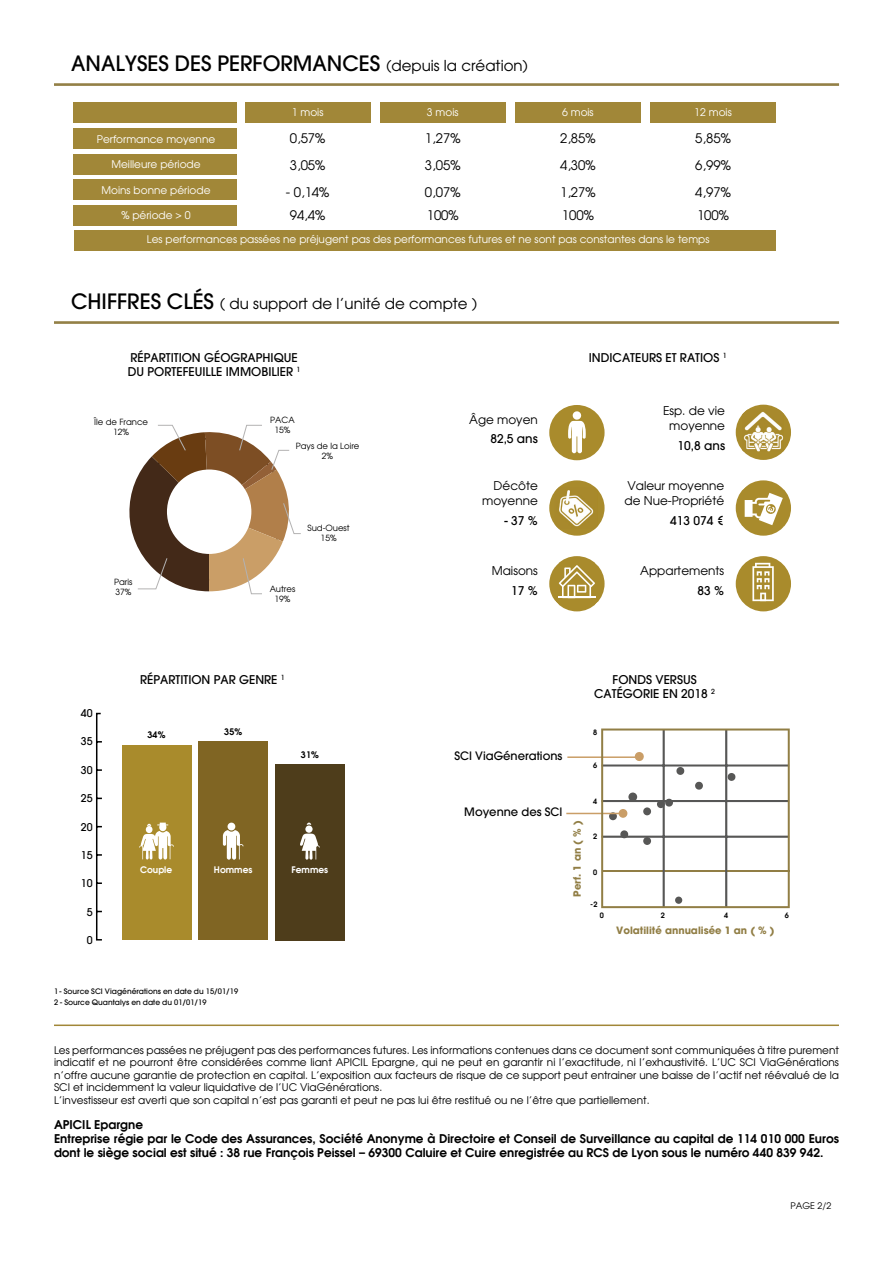
<style>
.page{position:relative;width:893px;height:1263px;background:#fff}
.page>*{position:absolute;margin:0;border:0;box-sizing:border-box;transform-origin:0 0}
.t1{font:500 21px "Avant Garde";color:#000}
.t2{font:15px "Avant Garde";color:#000}
.t3{font:13.2px/23.7px "Avant Garde";color:#000}
.t4{font:600 12px/14.4px "Avant Garde";color:#000}
.t5{font:500 12px/14.4px "Avant Garde";color:#000}
.t6{font:12px/15px "Avant Garde";color:#000}
.t7{font:500 11.55px "Avant Garde";color:#000}
.t8{font:500 10.65px "Avant Garde";color:#000}
.t9{font:10.5px/12.6px "Avant Garde";color:#000}
.t10{font:10.5px "Avant Garde";color:#fff}
.t11{font:700 10.05px "Avant Garde";color:#917e45}
.t12{font:600 9px "Avant Garde";color:#fff}
.t13{font:600 9px "Avant Garde";color:#000}
.t14{font:9px "Avant Garde";color:#000}
.t15{font:8.55px/10.2px "Avant Garde";color:#000;text-align:center}
.t16{font:500 7.5px/10.9px "Avant Garde";color:#000}
.t17{font:600 7.35px "Avant Garde";color:#000}
.s1{font-weight:400;font-size:15px}
.s2{font-weight:500;font-size:21px}
.s3{font-family:"Futura"}
.s4{font-style:inherit}
</style>
<div class="page">
<hr style="left:54px;top:1024px;width:785px;height:2px;background:#a18738">
<hr style="left:54px;top:83px;width:785px;height:3px;background:#938046">
<hr style="left:54px;top:321px;width:785px;height:3px;background:#938046">
<div style="left:74px;top:103px;width:163px;height:20px;background:#a18738"></div>
<div style="left:245px;top:103px;width:125px;height:20px;background:#a18738"></div>
<div style="left:380px;top:103px;width:125px;height:20px;background:#a18738"></div>
<div style="left:515px;top:103px;width:125px;height:20px;background:#a18738"></div>
<div style="left:650px;top:103px;width:126px;height:20px;background:#a18738"></div>
<div style="left:74px;top:129px;width:163px;height:20px;background:#a18738"></div>
<div style="left:74px;top:154px;width:163px;height:20px;background:#a18738"></div>
<div style="left:74px;top:180px;width:163px;height:20px;background:#a18738"></div>
<div style="left:74px;top:205px;width:163px;height:20px;background:#a18738"></div>
<div style="left:74px;top:231px;width:702px;height:20px;background:#a18738"></div>
<div style="left:736px;top:405px;width:55px;height:55px;background:#a98b2c;border-radius:50%"></div>
<div style="left:736px;top:556px;width:55px;height:55px;background:#a98b2c;border-radius:50%"></div>
<div style="left:736px;top:480px;width:55px;height:56px;background:#a98b2c;border-radius:50%"></div>
<img style="left:742px;top:485px;width:42px;height:42px">
<img style="left:742px;top:409px;width:42px;height:42px">
<div style="left:549px;top:556px;width:56px;height:55px;background:#a98b2c;border-radius:50%"></div>
<svg style="left:549px;top:480px;width:56px;height:56px"></svg>
<img style="left:555px;top:563px;width:43px;height:42px">
<img style="left:555px;top:487px;width:43px;height:42px">
<div style="left:549px;top:405px;width:56px;height:55px;background:#a98b2c;border-radius:50%"></div>
<svg style="left:745px;top:493px;width:38px;height:32px"></svg>
<svg style="left:568px;top:411px;width:18px;height:42px"></svg>
<svg style="left:129px;top:424px;width:172px;height:170px"></svg>
<svg style="left:559px;top:565px;width:36px;height:31px"></svg>
<hr style="left:558px;top:596px;width:38px;height:2px;background:#fff">
<svg style="left:752px;top:563px;width:22px;height:38px"></svg>
<svg style="left:96px;top:712px;width:6px;height:229px"></svg>
<div style="left:275px;top:764px;width:69px;height:176px;background:#4e3d1b"></div>
<div style="left:199px;top:741px;width:69px;height:199px;background:#806523"></div>
<div style="left:122px;top:746px;width:69px;height:194px;background:#a98b2c"></div>
<svg style="left:139px;top:823px;width:35px;height:36px"></svg>
<svg style="left:223px;top:823px;width:20px;height:37px"></svg>
<svg style="left:300px;top:823px;width:20px;height:37px"></svg>
<hr style="left:567px;top:756px;width:69px;height:2px;background:#ca9e67">
<hr style="left:566px;top:813px;width:55px;height:1px;background:#ca9e67">
<svg style="left:601px;top:728px;width:189px;height:180px"></svg>
<h1 class="t1" style="left:71px;top:50px;width:458px">ANALYSES DES PERFORMANCES <span class="s1">(depuis la création)</span></h1>
<p class="t10" style="left:292px;top:106px;width:33px">1 mois</p>
<p class="t10" style="left:427px;top:106px;width:33px">3 mois</p>
<p class="t10" style="left:562px;top:106px;width:33px">6 mois</p>
<p class="t10" style="left:694px;top:106px;width:39px">12 mois</p>
<p class="t10" style="left:97px;top:132px;width:120px">Performance moyenne</p>
<p class="t3" style="left:290px;top:126px;width:37px">0,57%</p>
<p class="t3" style="left:425px;top:126px;width:37px">1,27%</p>
<p class="t3" style="left:560px;top:126px;width:37px">2,85%</p>
<p class="t3" style="left:695px;top:126px;width:37px">5,85%</p>
<p class="t3" style="left:290px;top:153px;width:37px">3,05%</p>
<p class="t3" style="left:425px;top:153px;width:37px">3,05%</p>
<p class="t3" style="left:560px;top:153px;width:37px">4,30%</p>
<p class="t3" style="left:695px;top:153px;width:37px">6,99%</p>
<p class="t3" style="left:425px;top:180px;width:37px">0,07%<br>100%</p>
<p class="t10" style="left:111px;top:158px;width:91px">Meilleure période</p>
<p class="t10" style="left:102px;top:183px;width:110px">Moins bonne période</p>
<p class="t10" style="left:147px;top:233px;width:564px">Les performances passées ne préjugent pas des performances futures et ne sont pas constantes dans le temps</p>
<p class="t3" style="left:286px;top:180px;width:45px;text-align:center">- 0,14%<br>94,4%</p>
<p class="t3" style="left:560px;top:180px;width:37px">1,27%<br>100%</p>
<p class="t3" style="left:695px;top:180px;width:37px">4,97%<br>100%</p>
<p class="t10" style="left:121px;top:209px;width:71px">% période &gt; 0</p>
<h2 class="t2" style="left:71px;top:294px;width:408px"><span class="s2">CHIFFRES CLÉS</span> ( du support de l’unité de compte )</h2>
<p class="t5" style="left:128px;top:350px;width:174px">RÉPARTITION GÉOGRAPHIQUE<br>DU PORTEFEUILLE IMMOBILIER <sup>1</sup></p>
<p class="t15" style="left:94px;top:417px;width:55px">Île de France<br>12%</p>
<p class="t15" style="left:114px;top:576px;width:20px;text-align:left">Paris<br>37%</p>
<p class="t15" style="left:270px;top:415px;width:26px">PACA<br>15%</p>
<p class="t15" style="left:296px;top:441px;width:65px">Pays de la Loire<br>2%</p>
<p class="t15" style="left:307px;top:522px;width:44px">Sud-Ouest<br>15%</p>
<p class="t15" style="left:270px;top:583px;width:27px">Autres<br>19%</p>
<p class="t6" style="left:469px;top:412px;width:70px">Âge moyen</p>
<p class="t5" style="left:490px;top:432px;width:49px">82,5 ans</p>
<p class="t6" style="left:482px;top:478px;width:57px;text-align:right">Décôte moyenne</p>
<p class="t5" style="left:504px;top:513px;width:35px">- 37 %</p>
<p class="t6" style="left:492px;top:563px;width:48px">Maisons</p>
<p class="t5" style="left:511px;top:583px;width:28px">17 %</p>
<p class="t5" style="left:589px;top:350px;width:139px">INDICATEURS ET RATIOS <sup>1</sup></p>
<p class="t6" style="left:663px;top:403px;width:64px;text-align:center">Esp. de vie moyenne</p>
<p class="t5" style="left:678px;top:438px;width:49px">10,8 ans</p>
<p class="t6" style="left:624px;top:478px;width:101px">Valeur moyenne de Nue-Propriété</p>
<p class="t5" style="left:670px;top:513px;width:56px">413 074 <span class="s3">€</span></p>
<p class="t6" style="left:640px;top:563px;width:86px">Appartements</p>
<p class="t5" style="left:698px;top:583px;width:28px">83 %</p>
<p class="t8" style="left:81px;top:706px;width:13px">40</p>
<p class="t8" style="left:81px;top:735px;width:13px">35</p>
<p class="t8" style="left:81px;top:763px;width:13px">30</p>
<p class="t8" style="left:81px;top:792px;width:13px">25</p>
<p class="t8" style="left:81px;top:820px;width:13px">20</p>
<p class="t8" style="left:81px;top:848px;width:13px">15</p>
<p class="t8" style="left:81px;top:877px;width:13px">10</p>
<p class="t8" style="left:87px;top:905px;width:7px">5</p>
<p class="t8" style="left:87px;top:934px;width:7px">0</p>
<p class="t5" style="left:140px;top:672px;width:146px">RÉPARTITION PAR GENRE <sup>1</sup></p>
<p class="t13" style="left:148px;top:729px;width:19px">34%</p>
<p class="t13" style="left:224px;top:726px;width:19px">35%</p>
<p class="t13" style="left:301px;top:749px;width:19px">31%</p>
<p class="t12" style="left:140px;top:864px;width:34px">Couple</p>
<p class="t12" style="left:214px;top:864px;width:40px">Hommes</p>
<p class="t12" style="left:291px;top:864px;width:38px">Femmes</p>
<p class="t16" style="left:54px;top:985px;width:186px">1 <span class="s4">- S</span>ource SCI Viagénérations en date du <span class="s4">15/01/19<br></span>2 - <span class="s4">S</span>ource Quantalys en date du 01/01/19</p>
<p class="t5" style="left:594px;top:672px;width:122px;text-align:center">FONDS VERSUS<br>CATÉGORIE EN 2018 <sup>2</sup></p>
<p class="t7" style="left:454px;top:748px;width:109px">SCI ViaGénerations</p>
<p class="t17" style="left:593px;top:728px;width:6px">8</p>
<p class="t17" style="left:593px;top:760px;width:6px">6</p>
<p class="t7" style="left:464px;top:805px;width:100px">Moyenne des SCI</p>
<p class="t11" style="left:571px;top:896px;width:78px;rotate:-90deg">Perf. 1 an ( % )</p>
<p class="t17" style="left:593px;top:796px;width:6px">4</p>
<p class="t17" style="left:593px;top:832px;width:6px">2</p>
<p class="t17" style="left:593px;top:867px;width:6px">0</p>
<p class="t17" style="left:590px;top:899px;width:9px">-2</p>
<p class="t17" style="left:600px;top:910px;width:6px">0</p>
<p class="t17" style="left:661px;top:910px;width:6px">2</p>
<p class="t17" style="left:724px;top:910px;width:6px">4</p>
<p class="t11" style="left:616px;top:923px;width:160px">Volatilité annualisée 1 an ( % )</p>
<p class="t17" style="left:785px;top:910px;width:6px">6</p>
<p class="t9" style="left:54px;top:1043px;width:786px">Les performances passées ne préjugent pas des performances futures. Les informations contenues dans ce document sont communiquées à titre purement indicatif et ne pourront être considérées comme liant APICIL Epargne, qui ne peut en garantir ni l’exactitude, ni l’exhaustivité. L’UC SCI ViaGénérations n’offre aucune garantie de protection en capital. L’exposition aux facteurs de risque de ce support peut entrainer une baisse de l’actif net réévalué de la SCI et incidemment la valeur liquidative de l’UC ViaGénérations.<br>L’investisseur est averti que son capital n’est pas garanti et peut ne pas lui être restitué ou ne l’être que partiellement.</p>
<p class="t4" style="left:54px;top:1117px;width:786px">APICIL Epargne<br>Entreprise régie par le Code des Assurances, Société Anonyme à Directoire et Conseil de Surveillance au capital de 114 010 000 Euros dont le siège social est situé : 38 rue François Peissel – 69300 Caluire et Cuire enregistrée au RCS de Lyon sous le numéro 440 839 942.</p>
<p class="t14" style="left:790px;top:1200px;width:43px">PAGE 2/2</p>
</div>
